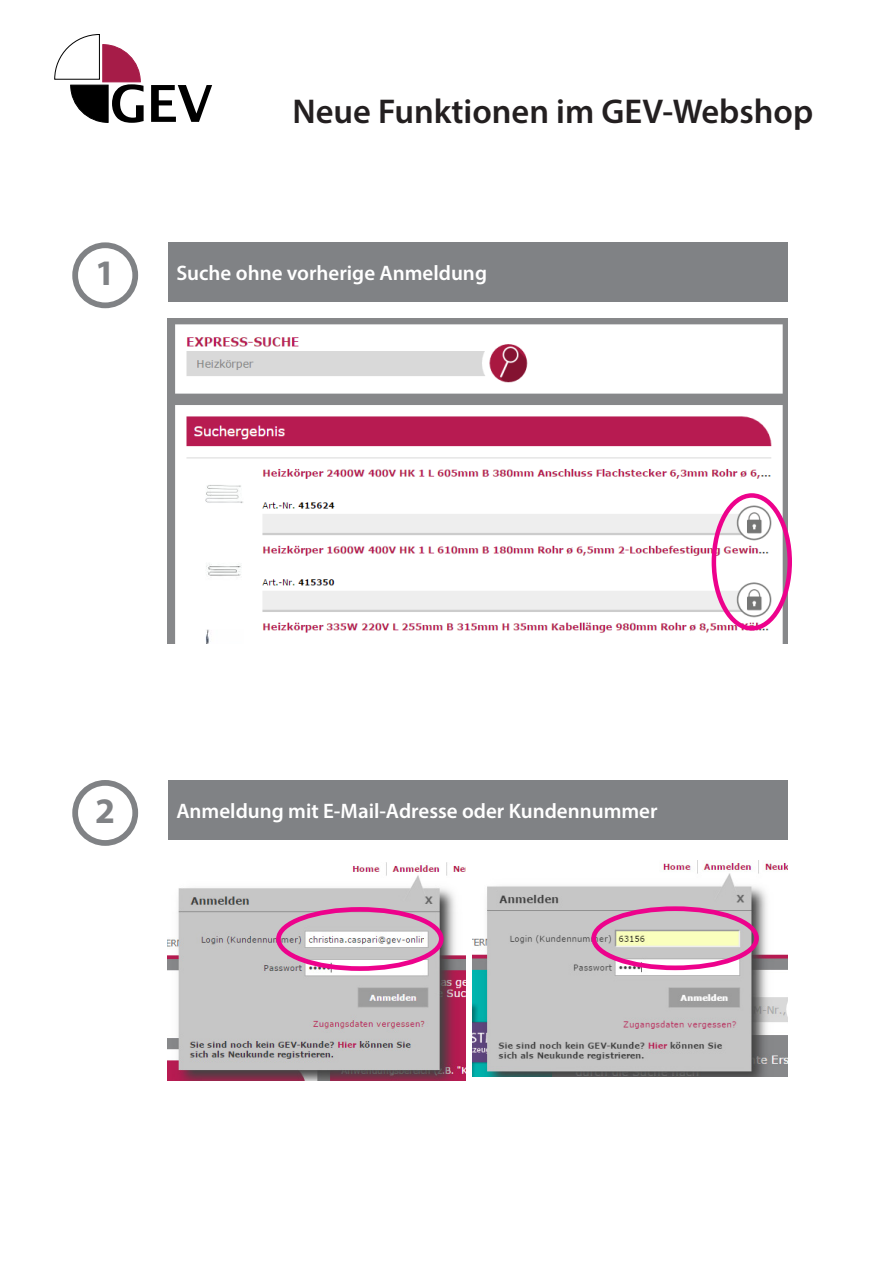
<style>
.page{position:relative;width:893px;height:1263px;background:#fff}
.page>*{position:absolute;margin:0;border:0;box-sizing:border-box;transform-origin:0 0}
.t1{font:700 36px "Myriad Pro";color:#808285}
.t2{font:600 34.5px "Myriad Pro";color:#231f20}
.t3{font:600 21px "Myriad Pro";color:#fff}
</style>
<div class="page">
<svg style="left:54px;top:34px;width:90px;height:89px"></svg>
<svg style="left:151px;top:85px;width:61px;height:37px"></svg>
<img style="left:168px;top:318px;width:620px;height:326px">
<img style="left:168px;top:863px;width:297px;height:217px">
<img style="left:472px;top:861px;width:316px;height:216px">
<div style="left:276px;top:907px;width:168px;height:64px;border:5px solid #ed028c;border-radius:50%"></div>
<div style="left:591px;top:906px;width:168px;height:64px;border:5px solid #ed028c;border-radius:50%"></div>
<div style="left:712px;top:493px;width:80px;height:137px;border:4px solid #ed028c;border-radius:50%"></div>
<div style="left:168px;top:242px;width:620px;height:60px;background:#808285"></div>
<div style="left:168px;top:780px;width:620px;height:59px;background:#808285"></div>
<div style="left:72px;top:242px;width:66px;height:66px;border:6px solid #808285;border-radius:50%"></div>
<div style="left:72px;top:780px;width:66px;height:66px;border:6px solid #808285;border-radius:50%"></div>
<p class="t1" style="left:95px;top:250px;width:21px">1</p>
<h2 class="t2" style="left:292px;top:89px;width:522px">Neue Funktionen im GEV-Webshop</h2>
<p class="t3" style="left:176px;top:260px;width:312px">Suche ohne vorherige Anmeldung</p>
<p class="t1" style="left:95px;top:787px;width:21px">2</p>
<p class="t3" style="left:176px;top:797px;width:483px">Anmeldung mit E-Mail-Adresse oder Kundennummer</p>
</div>
